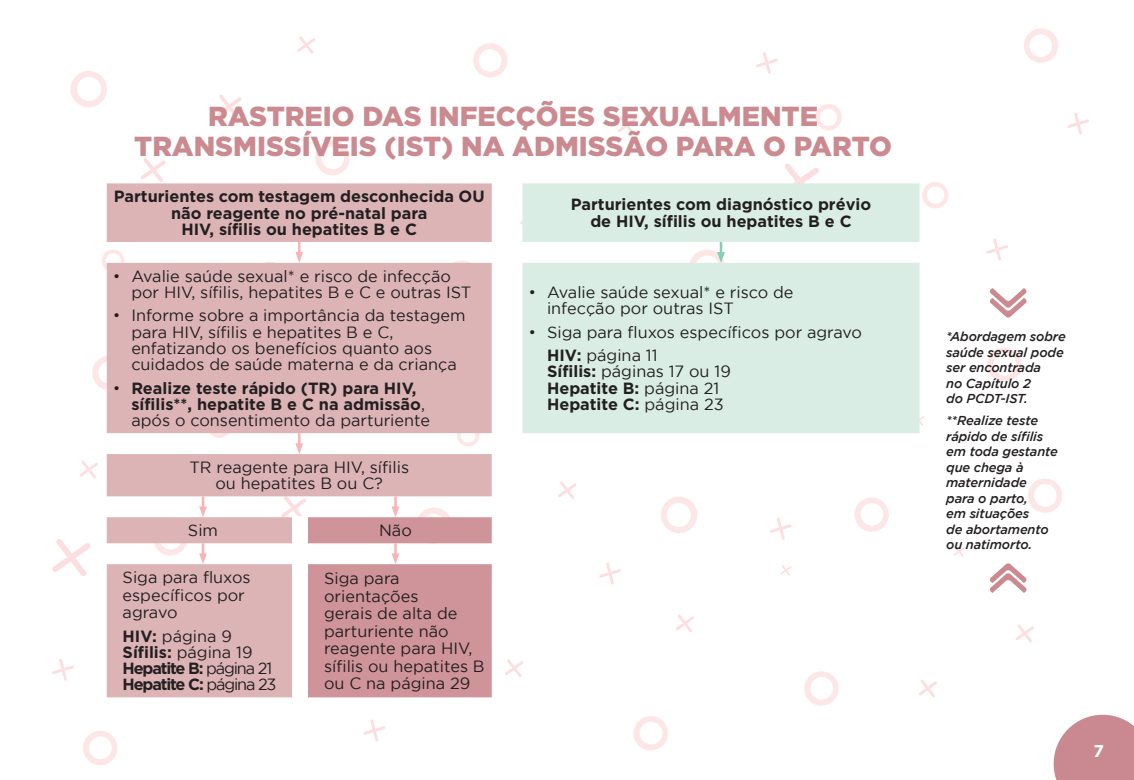
<style>
.page{position:relative;width:1134px;height:780px;background:#fff}
.page>*{position:absolute;margin:0;border:0;box-sizing:border-box;transform-origin:0 0}
.t1{font:900 27.5px/30px "Gotham";color:#ca8a8f;text-align:center}
.t2{font:700 17px "Gotham";color:#fff}
.t3{font:16.25px/16.2px "Gotham";color:#231f20}
.t4{font:700 16.25px/16.2px "Gotham";color:#231f20;text-align:center}
.t5{font:700 16.25px/16.2px "Gotham";letter-spacing:-.07em;color:#231f20}
.t6{font:italic 500 12.88px/15.5px "Gotham";letter-spacing:-.01em;color:#231f20}
.s1{font-family:"Arial"}
.s2{font-family:"Arial";font-weight:400}
.s3{font-weight:400}
.s4{font-weight:700}
</style>
<div class="page">
<svg style="left:756px;top:52px;width:22px;height:22px"></svg>
<svg style="left:558px;top:481px;width:18px;height:18px"></svg>
<svg style="left:618px;top:116px;width:18px;height:18px"></svg>
<svg style="left:473px;top:43px;width:35px;height:34px"></svg>
<svg style="left:1067px;top:113px;width:22px;height:22px"></svg>
<svg style="left:1024px;top:28px;width:34px;height:35px"></svg>
<svg style="left:815px;top:104px;width:27px;height:26px"></svg>
<svg style="left:661px;top:497px;width:36px;height:36px"></svg>
<svg style="left:599px;top:562px;width:22px;height:22px"></svg>
<svg style="left:363px;top:719px;width:22px;height:22px"></svg>
<svg style="left:780px;top:565px;width:11px;height:10px"></svg>
<svg style="left:505px;top:659px;width:18px;height:18px"></svg>
<svg style="left:854px;top:497px;width:35px;height:34px"></svg>
<svg style="left:633px;top:716px;width:35px;height:34px"></svg>
<svg style="left:52px;top:659px;width:22px;height:21px"></svg>
<svg style="left:83px;top:731px;width:34px;height:34px"></svg>
<svg style="left:770px;top:517px;width:22px;height:22px"></svg>
<svg style="left:986px;top:238px;width:22px;height:22px"></svg>
<svg style="left:919px;top:415px;width:5px;height:10px"></svg>
<svg style="left:141px;top:158px;width:25px;height:24px"></svg>
<svg style="left:217px;top:95px;width:25px;height:24px"></svg>
<svg style="left:1016px;top:624px;width:18px;height:18px"></svg>
<svg style="left:80px;top:461px;width:18px;height:17px"></svg>
<svg style="left:676px;top:614px;width:18px;height:18px"></svg>
<svg style="left:987px;top:347px;width:35px;height:34px"></svg>
<svg style="left:804px;top:671px;width:35px;height:34px"></svg>
<svg style="left:922px;top:182px;width:27px;height:26px"></svg>
<svg style="left:102px;top:252px;width:5px;height:20px"></svg>
<svg style="left:70px;top:71px;width:37px;height:36px"></svg>
<svg style="left:954px;top:546px;width:11px;height:10px"></svg>
<svg style="left:1028px;top:478px;width:34px;height:35px"></svg>
<svg style="left:919px;top:680px;width:18px;height:17px"></svg>
<svg style="left:92px;top:355px;width:15px;height:35px"></svg>
<svg style="left:52px;top:539px;width:39px;height:37px"></svg>
<svg style="left:297px;top:36px;width:19px;height:18px"></svg>
<svg style="left:315px;top:141px;width:35px;height:34px"></svg>
<svg style="left:785px;top:163px;width:34px;height:20px"></svg>
<svg style="left:1054px;top:714px;width:80px;height:66px"></svg>
<svg style="left:989px;top:288px;width:38px;height:30px"></svg>
<svg style="left:989px;top:563px;width:38px;height:30px"></svg>
<svg style="left:107px;top:183px;width:385px;height:514px;fill:#ddb4b6"></svg>
<svg style="left:522px;top:183px;width:397px;height:250px;fill:#d9ede5"></svg>
<svg style="left:295px;top:242px;width:8px;height:21px"></svg>
<svg style="left:687px;top:242px;width:40px;height:44px"></svg>
<svg style="left:295px;top:433px;width:8px;height:21px"></svg>
<svg style="left:199px;top:496px;width:8px;height:21px"></svg>
<svg style="left:199px;top:543px;width:8px;height:21px"></svg>
<svg style="left:281px;top:496px;width:211px;height:201px"></svg>
<div style="left:292px;top:516px;width:16px;height:198px;background:#fff"></div>
<h1 class="t1" style="left:134px;top:101px;width:759px">RASTREIO DAS INFECÇÕES SEXUALMENTE<br>TRANSMISSÍVEIS (IST) NA ADMISSÃO PARA O PARTO</h1>
<p class="t4" style="left:114px;top:188px;width:372px">Parturientes com testagem desconhecida OU não reagente no pré-natal para<br>HIV, sífilis ou hepatites B e C</p>
<p class="t4" style="left:571px;top:196px;width:302px">Parturientes com diagnóstico prévio de HIV, sífilis ou hepatites B e C</p>
<p class="t3" style="left:131px;top:268px;width:342px;text-indent:-18px"><span class="s1">•</span> Avalie saúde sexual* e risco de infecção por HIV, sífilis, hepatites B e C e outras IST</p>
<p class="t3" style="left:131px;top:307px;width:336px;text-indent:-18px"><span class="s1">•</span> Informe sobre a importância da testagem para HIV, sífilis e hepatites B e C, enfatizando os benefícios quanto aos cuidados de saúde materna e da criança</p>
<p class="t4" style="left:131px;top:379px;width:300px;text-align:left;text-indent:-18px"><span class="s2">•</span> Realize teste rápido (TR) para HIV, sífilis**, hepatite B e C na admissão<span class="s3">, após o consentimento da parturiente</span></p>
<p class="t3" style="left:547px;top:284px;width:248px;text-indent:-18px"><span class="s1">•</span> Avalie saúde sexual* e risco de infecção por outras IST</p>
<p class="t3" style="left:547px;top:320px;width:317px;line-height:23.4px;text-indent:-18px"><span class="s1">•</span> Siga para fluxos específicos por agravo<br><span class="s4">HIV:</span> página 11</p>
<p class="t3" style="left:547px;top:363px;width:185px"><span class="s4">Sífilis:</span> páginas 17 ou 19<br><span class="s4">Hepatite B:</span> página 21<br><span class="s4">Hepatite C:</span> página 23</p>
<p class="t3" style="left:189px;top:459px;width:221px;text-align:center">TR reagente para HIV, sífilis ou hepatites B ou C?</p>
<p class="t3" style="left:188px;top:522px;width:32px">Sim</p>
<p class="t3" style="left:379px;top:522px;width:34px">Não</p>
<p class="t3" style="left:123px;top:568px;width:130px;line-height:17.5px">Siga para fluxos específicos por agravo</p>
<p class="t5" style="left:123px;top:627px;width:155px">HIV: <span class="s3">página 9<br></span>Sífilis: <span class="s3">página 19<br></span>Hepatite B: <span class="s3">página 21<br></span>Hepatite C: <span class="s3">página 23</span></p>
<p class="t3" style="left:324px;top:569px;width:162px;line-height:17.5px">Siga para orientações<br>gerais de alta de parturiente não reagente para HIV, sífilis ou hepatites B ou C na página 29</p>
<p class="t6" style="left:946px;top:328px;width:121px">*Abordagem sobre saúde sexual pode ser encontrada<br>no Capítulo 2<br>do PCDT-IST.</p>
<p class="t6" style="left:946px;top:413px;width:113px">**Realize teste rápido de sífilis em toda gestante que chega à maternidade para o parto,<br>em situações<br>de abortamento ou natimorto.</p>
<p class="t2" style="left:1093px;top:741px;width:12px">7</p>
</div>
